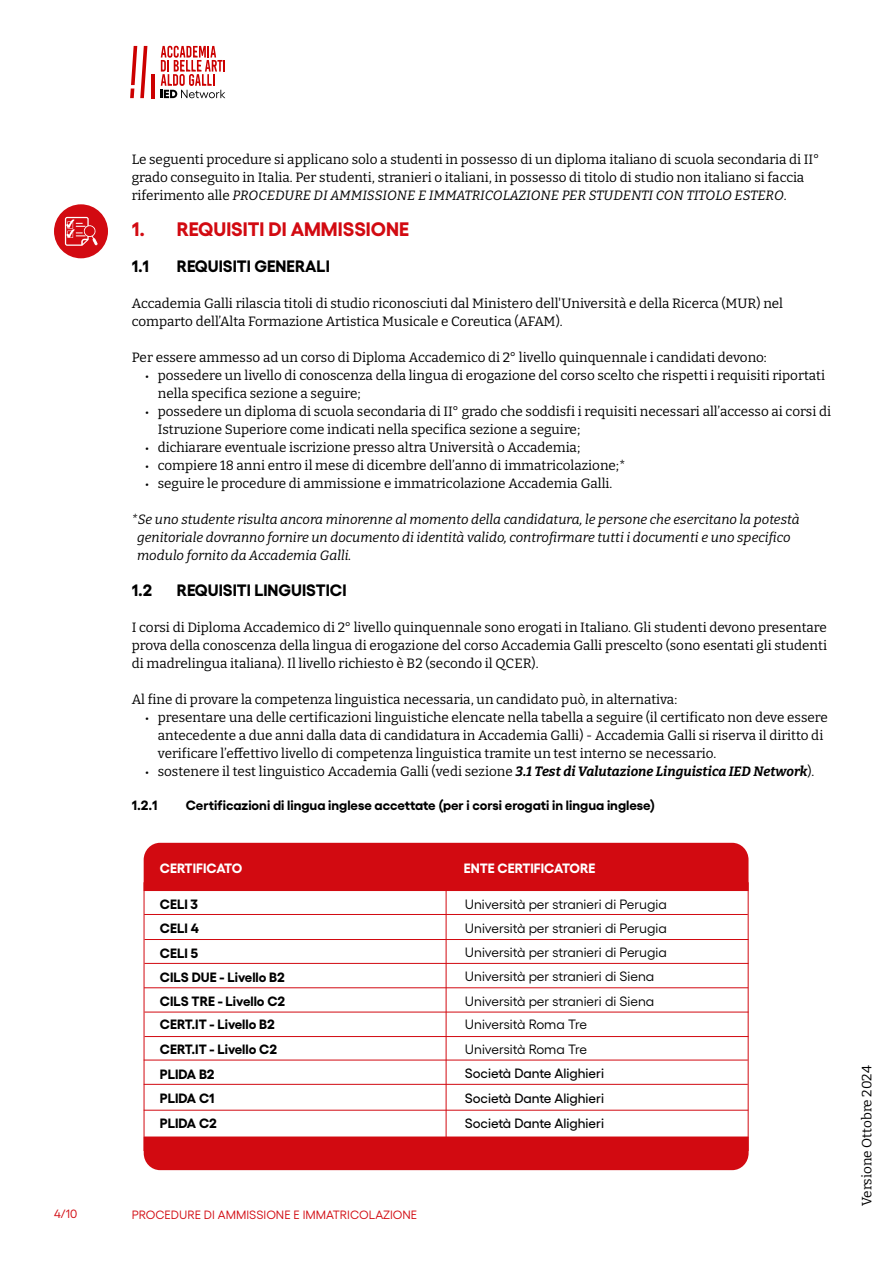
<style>
.page{position:relative;width:893px;height:1263px;background:#fff}
.page>*{position:absolute;margin:0;border:0;box-sizing:border-box;transform-origin:0 0}
.t1{font:700 19.5px "Gellix";color:#d20a11}
.t2{font:700 16.5px "Gellix";color:#000}
.t3{font:13.5px/18px "Bitter";color:#000}
.t4{font:italic 13.5px/18px "Bitter";color:#000}
.t5{font:13.5px/23.4px "Gellix";color:#000}
.t6{font:700 13.5px/23.2px "Gellix";color:#000}
.t7{font:500 13.5px "Gellix";color:#000}
.t8{font:700 13.5px "Gellix";color:#fff}
.t9{font:12px "Gellix";color:#d20a11}
.s1{font-style:italic}
.s2{font-size:10.5px}
.s3{font-weight:700;font-style:italic}
</style>
<div class="page">
<hr style="left:151px;top:74px;width:3px;height:24px;background:#c00">
<svg style="left:130px;top:46px;width:17px;height:52px"></svg>
<svg style="left:161px;top:46px;width:64px;height:52px"></svg>
<div style="left:54px;top:204px;width:54px;height:54px;background:#d20a11;border-radius:50%"></div>
<svg style="left:65px;top:217px;width:33px;height:29px"></svg>
<div style="left:85px;top:226px;width:10px;height:10px;background:#d20a11;border-radius:50%"></div>
<div style="left:144px;top:1138px;width:605px;height:32px;background:#d20a11"></div>
<div style="left:144px;top:843px;width:604px;height:48px;background:#d20a11"></div>
<hr style="left:446px;top:886px;width:1px;height:284px;background:#d20a11">
<hr style="left:144px;top:939px;width:604px;height:1px;background:#d20a11">
<hr style="left:144px;top:987px;width:604px;height:1px;background:#d20a11">
<hr style="left:145px;top:1012px;width:603px;height:1px;background:#d20a11">
<hr style="left:145px;top:1036px;width:603px;height:1px;background:#d20a11">
<hr style="left:144px;top:914px;width:604px;height:1px;background:#d20a11">
<hr style="left:144px;top:882px;width:1px;height:269px;background:#d20a11">
<hr style="left:748px;top:882px;width:1px;height:269px;background:#d20a11">
<hr style="left:144px;top:963px;width:604px;height:1px;background:#d20a11">
<hr style="left:144px;top:1060px;width:604px;height:1px;background:#d20a11">
<hr style="left:144px;top:1084px;width:604px;height:1px;background:#d20a11">
<hr style="left:144px;top:1110px;width:604px;height:1px;background:#d20a11">
<hr style="left:144px;top:1137px;width:604px;height:1px;background:#d20a11">
<p class="t3" style="left:132px;top:150px;width:689px">Le seguenti procedure si applicano solo a studenti in possesso di un diploma italiano di scuola secondaria di II° grado conseguito in Italia. Per studenti, stranieri o italiani, in possesso di titolo di studio non italiano si faccia riferimento alle <span class="s1">PROCEDURE DI AMMISSIONE E IMMATRICOLAZIONE PER STUDENTI CON TITOLO ESTERO</span>.</p>
<h1 class="t1" style="left:132px;top:213px;width:279px">1. REQUISITI DI AMMISSIONE</h1>
<p class="t2" style="left:132px;top:252px;width:19px">1.1</p>
<p class="t2" style="left:177px;top:252px;width:155px">REQUISITI GENERALI</p>
<p class="t3" style="left:132px;top:294px;width:653px">Accademia Galli rilascia titoli di studio riconosciuti dal Ministero dell'Università e della Ricerca (MUR) nel comparto dell’Alta Formazione Artistica Musicale e Coreutica (AFAM).</p>
<p class="t3" style="left:132px;top:348px;width:636px">Per essere ammesso ad un corso di Diploma Accademico di 2° livello quinquennale i candidati devono:</p>
<p class="t3" style="left:158px;top:366px;width:669px;text-indent:-13px"><span class="s2">•</span> possedere un livello di conoscenza della lingua di erogazione del corso scelto che rispetti i requisiti riportati nella specifica sezione a seguire;</p>
<p class="t3" style="left:158px;top:402px;width:675px;text-indent:-13px"><span class="s2">•</span> possedere un diploma di scuola secondaria di II° grado che soddisfi i requisiti necessari all’accesso ai corsi di<br>Istruzione Superiore come indicati nella specifica sezione a seguire;</p>
<p class="t3" style="left:145px;top:438px;width:436px"><span class="s2">•</span> dichiarare eventuale iscrizione presso altra Università o Accademia;</p>
<p class="t3" style="left:145px;top:456px;width:482px"><span class="s2">•</span> compiere 18 anni entro il mese di dicembre dell’anno di immatricolazione;*</p>
<p class="t3" style="left:145px;top:474px;width:469px"><span class="s2">•</span> seguire le procedure di ammissione e immatricolazione Accademia Galli.</p>
<p class="t4" style="left:137px;top:510px;width:664px;text-indent:-5px">*Se uno studente risulta ancora minorenne al momento della candidatura, le persone che esercitano la potestà genitoriale dovranno fornire un documento di identità valido, controfirmare tutti i documenti e uno specifico modulo fornito da Accademia Galli.</p>
<p class="t2" style="left:132px;top:576px;width:22px">1.2</p>
<p class="t2" style="left:177px;top:576px;width:171px">REQUISITI LINGUISTICI</p>
<p class="t3" style="left:132px;top:618px;width:697px;text-align:justify">I corsi di Diploma Accademico di 2° livello quinquennale sono erogati in Italiano. Gli studenti devono presentare prova della conoscenza della lingua di erogazione del corso Accademia Galli prescelto (sono esentati gli studenti di madrelingua italiana). Il livello richiesto è B2 (secondo il QCER).</p>
<p class="t3" style="left:132px;top:690px;width:547px">Al fine di provare la competenza linguistica necessaria, un candidato può, in alternativa:</p>
<p class="t3" style="left:158px;top:708px;width:671px;text-indent:-13px"><span class="s2">•</span> presentare una delle certificazioni linguistiche elencate nella tabella a seguire (il certificato non deve essere antecedente a due anni dalla data di candidatura in Accademia Galli) - Accademia Galli si riserva il diritto di verificare l’effettivo livello di competenza linguistica tramite un test interno se necessario.</p>
<p class="t3" style="left:145px;top:762px;width:671px"><span class="s2">•</span> sostenere il test linguistico Accademia Galli (vedi sezione <span class="s3">3.1 Test di Valutazione Linguistica IED Network</span>).</p>
<p class="t6" style="left:132px;top:792px;width:27px">1.2.1</p>
<p class="t6" style="left:186px;top:792px;width:471px">Certificazioni di lingua inglese accettate (per i corsi erogati in lingua inglese)</p>
<p class="t8" style="left:160px;top:857px;width:84px">CERTIFICATO</p>
<p class="t6" style="left:160px;top:891px;width:40px">CELI 3</p>
<p class="t5" style="left:465px;top:891px;width:203px">Università per stranieri di Perugia</p>
<p class="t8" style="left:464px;top:857px;width:133px">ENTE CERTIFICATORE</p>
<p class="t6" style="left:160px;top:915px;width:40px">CELI 4</p>
<p class="t6" style="left:160px;top:964px;width:126px">CILS DUE - Livello B2</p>
<p class="t6" style="left:160px;top:940px;width:40px">CELI 5</p>
<p class="t6" style="left:160px;top:988px;width:127px">CILS TRE - Livello C2<br>CERT.IT - Livello B2</p>
<p class="t6" style="left:160px;top:1036px;width:119px;line-height:24.2px">CERT.IT - Livello C2<br>PLIDA B2</p>
<p class="t5" style="left:465px;top:915px;width:203px">Università per stranieri di Perugia</p>
<p class="t5" style="left:465px;top:964px;width:191px">Università per stranieri di Siena</p>
<p class="t5" style="left:465px;top:939px;width:203px">Università per stranieri di Perugia</p>
<p class="t5" style="left:465px;top:988px;width:191px">Università per stranieri di Siena<br>Università Roma Tre</p>
<p class="t5" style="left:465px;top:1036px;width:124px">Università Roma Tre</p>
<p class="t7" style="left:465px;top:1063px;width:141px">Società Dante Alighieri</p>
<p class="t6" style="left:160px;top:1085px;width:56px">PLIDA C1</p>
<p class="t7" style="left:465px;top:1088px;width:141px">Società Dante Alighieri</p>
<p class="t6" style="left:160px;top:1110px;width:59px">PLIDA C2</p>
<p class="t7" style="left:465px;top:1112px;width:141px">Società Dante Alighieri</p>
<p class="t9" style="left:54px;top:1204px;width:25px">4/10</p>
<p class="t9" style="left:132px;top:1205px;width:287px">PROCEDURE DI AMMISSIONE E IMMATRICOLAZIONE</p>
<p class="t3" style="left:857px;top:1206px;width:142px;rotate:-90deg">Versione Ottobre 2024</p>
</div>
